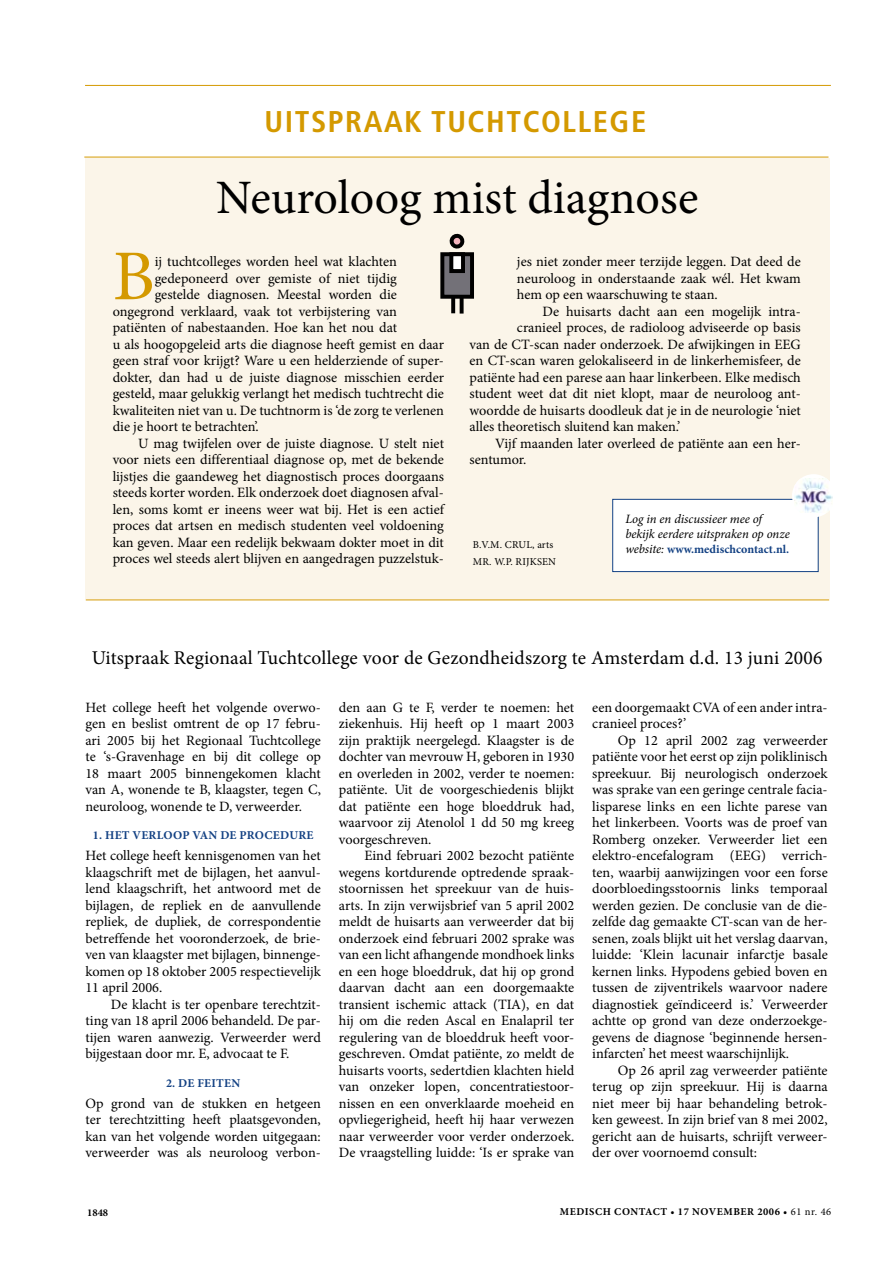
<style>
.page{position:relative;width:893px;height:1263px;background:#fff}
.page>*{position:absolute;margin:0;border:0;box-sizing:border-box;transform-origin:0 0}
.t1{font:71.55px "Minion Pro";color:#d49900}
.t2{font:48px "Minion Pro";color:#000}
.t3{font:700 condensed 30px "Frutiger";letter-spacing:.05em;color:#d49900}
.t4{font:19.5px "Minion Pro";letter-spacing:.01em;color:#000}
.t5{font:14.25px/16.5px "Minion Pro";color:#000;text-align:justify}
.t6{font:italic 12.75px/15.3px "Minion Pro";letter-spacing:-.005em;color:#000}
.t7{font:700 12px "Minion Pro";letter-spacing:.005em;color:#134183}
.t8{font:700 10.5px "Minion Pro";letter-spacing:.05em;color:#000}
.t9{font:10.5px/16.5px "Minion Pro";letter-spacing:.02em;color:#000}
.t10{font:6px "Helvetica";letter-spacing:.1em;color:#000}
.s1{font-weight:400;font-style:italic;font-size:12.75px;color:#000}
.s2{font-weight:400}
</style>
<div class="page">
<hr style="left:85px;top:85px;width:746px;height:1px;background:#d49900">
<div style="left:85px;top:158px;width:744px;height:440px;background:#fbf5e9"></div>
<svg style="left:449px;top:233px;width:16px;height:81px"></svg>
<div style="left:442px;top:254px;width:30px;height:43px;background:#737178"></div>
<div style="left:440px;top:252px;width:34px;height:47px;border:4px solid #000"></div>
<div style="left:451px;top:254px;width:12px;height:17px;background:#fff"></div>
<div style="left:449px;top:252px;width:16px;height:21px;border:4px solid #000"></div>
<hr style="left:84px;top:157px;width:744px;height:1px;background:#d49900">
<hr style="left:86px;top:600px;width:743px;height:1px;background:#d49900">
<div style="left:613px;top:499px;width:205px;height:73px;background:#fff"></div>
<div style="left:612px;top:499px;width:207px;height:73px;border:1px solid #134183"></div>
<div style="left:792px;top:474px;width:43px;height:43px;background:#fff;border-radius:50%"></div>
<img style="left:794px;top:478px;width:38px;height:35px">
<h3 class="t3" style="left:264px;top:103px;width:383px">UITSPRAAK TUCHTCOLLEGE</h3>
<h2 class="t2" style="left:216px;top:165px;width:484px">Neuroloog mist diagnose</h2>
<h1 class="t1" style="left:113px;top:228px;width:44px">B</h1>
<p class="t5" style="left:155px;top:253px;width:244px">ij tuchtcolleges worden heel wat klachten</p>
<p class="t5" style="left:517px;top:253px;width:285px">jes niet zonder meer terzijde leggen. Dat deed de neuroloog in onderstaande zaak wél. Het kwam hem op een waarschuwing te staan.</p>
<p class="t5" style="left:542px;top:303px;width:260px">De huisarts dacht aan een mogelijk intra-</p>
<p class="t5" style="left:517px;top:319px;width:285px">cranieel proces, de radioloog adviseerde op basis</p>
<p class="t5" style="left:469px;top:336px;width:333px">van de CT-scan nader onderzoek. De afwijkingen in EEG</p>
<p class="t5" style="left:469px;top:352px;width:333px">en CT-scan waren gelokaliseerd in de linkerhemisfeer, de</p>
<p class="t5" style="left:469px;top:369px;width:333px">patiënte had een parese aan haar linkerbeen. Elke medisch</p>
<p class="t5" style="left:469px;top:385px;width:333px">student weet dat dit niet klopt, maar de neuroloog ant-</p>
<p class="t5" style="left:469px;top:402px;width:333px">woordde de huisarts doodleuk dat je in de neurologie ‘niet</p>
<p class="t5" style="left:469px;top:419px;width:212px">alles theoretisch sluitend kan maken.’</p>
<p class="t5" style="left:495px;top:435px;width:307px">Vijf maanden later overleed de patiënte aan een her-</p>
<p class="t5" style="left:155px;top:270px;width:244px">gedeponeerd over gemiste of niet tijdig</p>
<p class="t5" style="left:155px;top:286px;width:244px">gestelde diagnosen. Meestal worden die</p>
<p class="t5" style="left:113px;top:303px;width:286px">ongegrond verklaard, vaak tot verbijstering van</p>
<p class="t5" style="left:113px;top:319px;width:286px">patiënten of nabestaanden. Hoe kan het nou dat</p>
<p class="t5" style="left:113px;top:336px;width:333px">u als hoogopgeleid arts die diagnose heeft gemist en daar</p>
<p class="t5" style="left:113px;top:352px;width:333px">geen straf voor krijgt? Ware u een helderziende of super-</p>
<p class="t5" style="left:113px;top:369px;width:333px">dokter, dan had u de juiste diagnose misschien eerder</p>
<p class="t5" style="left:113px;top:385px;width:333px">gesteld, maar gelukkig verlangt het medisch tuchtrecht die</p>
<p class="t5" style="left:113px;top:402px;width:333px">kwaliteiten niet van u. De tuchtnorm is ‘de zorg te verlenen</p>
<p class="t5" style="left:113px;top:419px;width:148px">die je hoort te betrachten’.</p>
<p class="t5" style="left:138px;top:435px;width:307px">U mag twijfelen over de juiste diagnose. U stelt niet</p>
<p class="t5" style="left:113px;top:452px;width:333px">voor niets een differentiaal diagnose op, met de bekende</p>
<p class="t5" style="left:113px;top:468px;width:333px">lijstjes die gaandeweg het diagnostisch proces doorgaans</p>
<p class="t5" style="left:113px;top:485px;width:333px">steeds korter worden. Elk onderzoek doet diagnosen afval-</p>
<p class="t5" style="left:113px;top:501px;width:333px">len, soms komt er ineens weer wat bij. Het is een actief</p>
<p class="t5" style="left:113px;top:518px;width:333px">proces dat artsen en medisch studenten veel voldoening</p>
<p class="t5" style="left:113px;top:534px;width:333px">kan geven. Maar een redelijk bekwaam dokter moet in dit</p>
<p class="t5" style="left:113px;top:551px;width:333px">proces wel steeds alert blijven en aangedragen puzzelstuk-</p>
<p class="t10" style="left:291px;top:458px;width:78px">onbegrijpelijke klachten</p>
<p class="t5" style="left:469px;top:452px;width:59px">sentumor.</p>
<p class="t6" style="left:625px;top:511px;width:166px">Log in en discussieer mee of bekijk eerdere uitspraken op onze</p>
<p class="t7" style="left:625px;top:541px;width:165px"><span class="s1">website:</span> WWW.MEDISCHCONTACT.NL.</p>
<p class="t9" style="left:473px;top:537px;width:82px">B.V.M. Crul, arts<br>MR. w.p. rijksen</p>
<h3 class="t4" style="left:92px;top:645px;width:732px">Uitspraak Regionaal Tuchtcollege voor de Gezondheidszorg te Amsterdam d.d. 13 juni 2006</h3>
<p class="t5" style="left:85px;top:699px;width:237px">Het college heeft het volgende overwo&shy;gen en beslist omtrent de op 17 febru&shy;ari 2005 bij het Regionaal Tuchtcollege te ‘s-Gravenhage en bij dit college op 18 maart 2005 binnengekomen klacht van A, wonende te B, klaagster, tegen C, neuroloog, wonende te D, verweerder.</p>
<p class="t7" style="left:93px;top:827px;width:49px">1. HET VER</p>
<p class="t7" style="left:157px;top:827px;width:46px">LOOP VAN</p>
<p class="t7" style="left:220px;top:827px;width:36px">DE PROCED</p>
<p class="t7" style="left:289px;top:827px;width:18px">URE</p>
<p class="t5" style="left:85px;top:848px;width:237px">Het college heeft kennisgenomen van het klaagschrift met de bijlagen, het aanvul&shy;lend klaagschrift, het antwoord met de bijlagen, de repliek en de aanvullende repliek, de dupliek, de correspondentie betreffende het vooronderzoek, de brie&shy;ven van klaagster met bijlagen, binnenge&shy;komen op 18 oktober 2005 respectievelijk 11 april 2006.</p>
<p class="t5" style="left:85px;top:996px;width:237px;text-indent:26px">De klacht is ter openbare terechtzit&shy;ting van 18 april 2006 behandeld. De par&shy;tijen waren aanwezig. Verweerder werd bijgestaan door mr. E, advocaat te F.</p>
<p class="t7" style="left:166px;top:1075px;width:47px">2. DE FEITEN</p>
<p class="t5" style="left:85px;top:1095px;width:237px">Op grond van de stukken en hetgeen ter terechtzitting heeft plaatsgevonden, kan van het volgende worden uitgegaan: verweerder was als neuroloog verbon-</p>
<p class="t5" style="left:339px;top:699px;width:237px">den aan G te F, verder te noemen: het ziekenhuis. Hij heeft op 1 maart 2003 zijn praktijk neergelegd. Klaagster is de dochter van mevrouw H, geboren in 1930 en overleden in 2002, verder te noemen: patiënte. Uit de voorgeschiedenis blijkt dat patiënte een hoge bloeddruk had, waarvoor zij Atenolol 1 dd 50 mg kreeg voorgeschreven.</p>
<p class="t5" style="left:339px;top:848px;width:237px;text-indent:26px">Eind februari 2002 bezocht patiënte wegens kortdurende optredende spraak&shy;stoornissen het spreekuur van de huis&shy;arts. In zijn verwijsbrief van 5 april 2002 meldt de huisarts aan verweerder dat bij onderzoek eind februari 2002 sprake was van een licht afhangende mondhoek links en een hoge bloeddruk, dat hij op grond daarvan dacht aan een doorgemaakte transient ischemic attack (TIA), en dat hij om die reden Ascal en Enalapril ter regulering van de bloeddruk heeft voor&shy;geschreven. Omdat patiënte, zo meldt de huisarts voorts, sedertdien klachten hield van onzeker lopen, concentratiestoor&shy;nissen en een onverklaarde moeheid en opvliegerigheid, heeft hij haar verwezen naar verweerder voor verder onderzoek.<br>De vraagstelling luidde: ‘Is er sprake van</p>
<p class="t5" style="left:592px;top:699px;width:237px">een doorgemaakt CVA of een ander intra&shy;cranieel proces?’</p>
<p class="t5" style="left:592px;top:732px;width:237px;text-indent:26px">Op 12 april 2002 zag verweerder patiënte voor het eerst op zijn poli-klinisch spreekuur. Bij neurologisch onderzoek was sprake van een geringe centrale facia&shy;lisparese links en een lichte parese van het linkerbeen. Voorts was de proef van Romberg onzeker. Verweerder liet een elektro-encefalogram (EEG) verrich&shy;ten, waarbij aanwijzingen voor een forse doorbloedingsstoornis links temporaal werden gezien. De conclusie van de die&shy;zelfde dag gemaakte CT-scan van de her&shy;senen, zoals blijkt uit het verslag daarvan, luidde: ‘Klein lacunair infarctje basale kernen links. Hypodens gebied boven en tussen de zijventrikels waarvoor nadere diagnostiek geïndiceerd is.’ Verweerder achtte op grond van deze onderzoekge&shy;gevens de diagnose ‘beginnende hersen&shy;infarcten’ het meest waarschijnlijk.</p>
<p class="t5" style="left:592px;top:1062px;width:237px;text-indent:26px">Op 26 april zag verweerder patiënte terug op zijn spreekuur. Hij is daarna niet meer bij haar behandeling betrok&shy;ken geweest. In zijn brief van 8 mei 2002, gericht aan de huisarts, schrijft verweer&shy;der over voornoemd consult:</p>
<p class="t8" style="left:87px;top:1205px;width:22px">1848</p>
<p class="t8" style="left:560px;top:1204px;width:273px">MEDISCH CONTACT • 17 NOVEMBER 2006 • <span class="s2">61 nr. 46</span></p>
</div>
